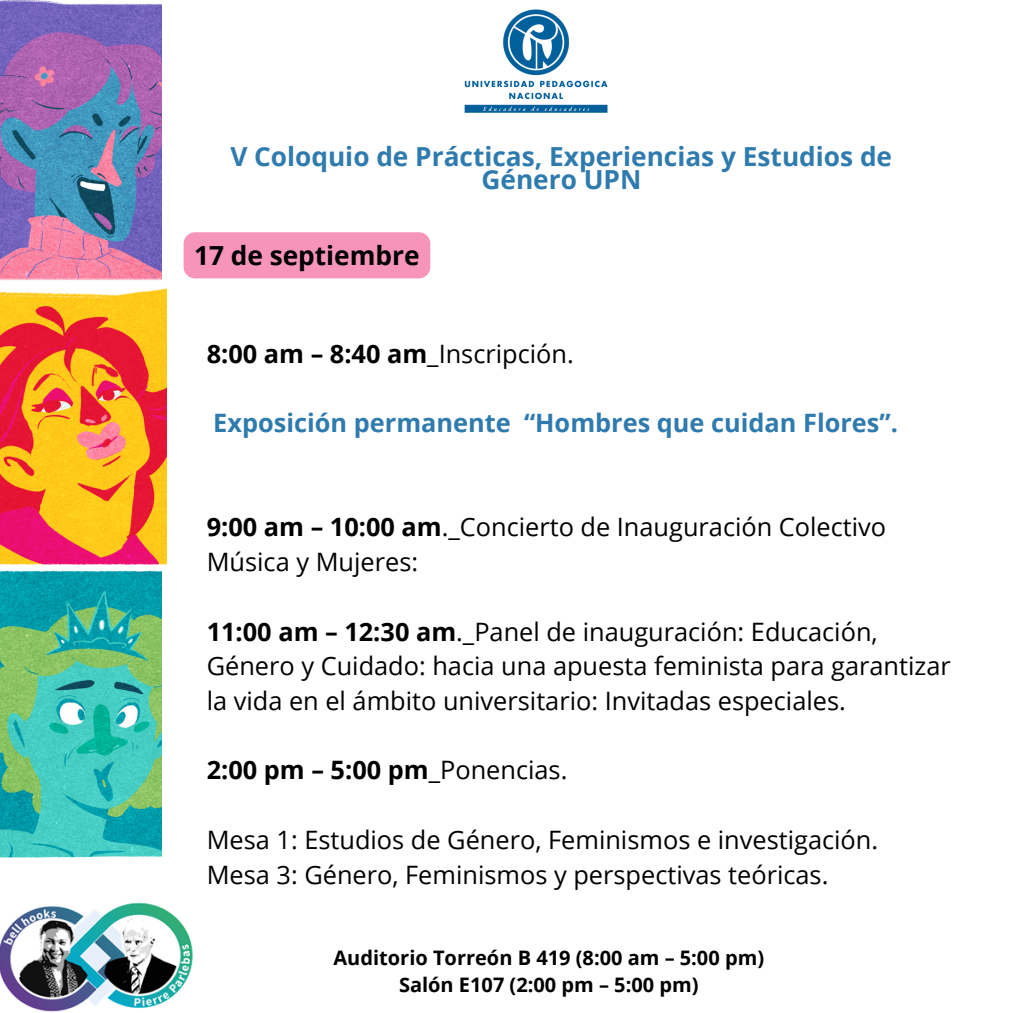
<style>
.page{position:relative;width:1013px;height:1013px;background:#fff}
.page>*{position:absolute;margin:0;border:0;box-sizing:border-box;transform-origin:0 0}
.t1{font:700 26.25px/23.5px "Open Sans";color:#2f7bae;text-align:center}
.t2{font:700 26.25px "Open Sans";color:#000}
.t3{font:25.38px/34.6px "Open Sans";color:#000}
.t4{font:700 25.38px "Open Sans";color:#000}
.t5{font:700 25.38px "Open Sans";color:#2f7bae}
.t6{font:700 20px "Open Sans";color:#000}
.s1{font-weight:400}
.s2{font-weight:700}
</style>
<div class="page">
<img style="left:0;top:0;width:161px;height:281px">
<img style="left:0;top:570px;width:161px;height:288px">
<img style="left:0;top:288px;width:166px;height:277px">
<img style="left:464px;top:9px;width:144px;height:104px">
<img style="left:0;top:902px;width:193px;height:110px">
<div style="left:183px;top:232px;width:247px;height:46px;background:#f794b9"></div>
<h2 class="t1" style="left:230px;top:144px;width:663px">V Coloquio de Prácticas, Experiencias y Estudios de<br>Género UPN</h2>
<h2 class="t2" style="left:194px;top:237px;width:227px">17 de septiembre</h2>
<h1 class="t4" style="left:207px;top:336px;width:368px">8:00 am – 8:40 am<span class="s1">_Inscripción.</span></h1>
<h1 class="t5" style="left:213px;top:405px;width:686px">Exposición permanente “Hombres que cuidan Flores”.</h1>
<h2 class="t3" style="left:207px;top:509px;width:681px"><span class="s2">9:00 am – 10:00 am</span>._Concierto de Inauguración Colectivo<br>Música y Mujeres:</h2>
<h1 class="t3" style="left:207px;top:613px;width:745px"><span class="s2">11:00 am – 12:30 am</span>._Panel de inauguración: Educación,<br>Género y Cuidado: hacia una apuesta feminista para garantizar la vida en el ámbito universitario: Invitadas especiales.</h1>
<h2 class="t4" style="left:207px;top:752px;width:362px">2:00 pm – 5:00 pm<span class="s1">_Ponencias.</span></h2>
<h2 class="t3" style="left:207px;top:821px;width:673px">Mesa 1: Estudios de Género, Feminismos e investigación.<br>Mesa 3: Género, Feminismos y perspectivas teóricas.</h2>
<p class="t6" style="left:333px;top:943px;width:432px">Auditorio Torreón B 419 (8:00 am – 5:00 pm)</p>
<p class="t6" style="left:399px;top:970px;width:301px">Salón E107 (2:00 pm – 5:00 pm)</p>
</div>
